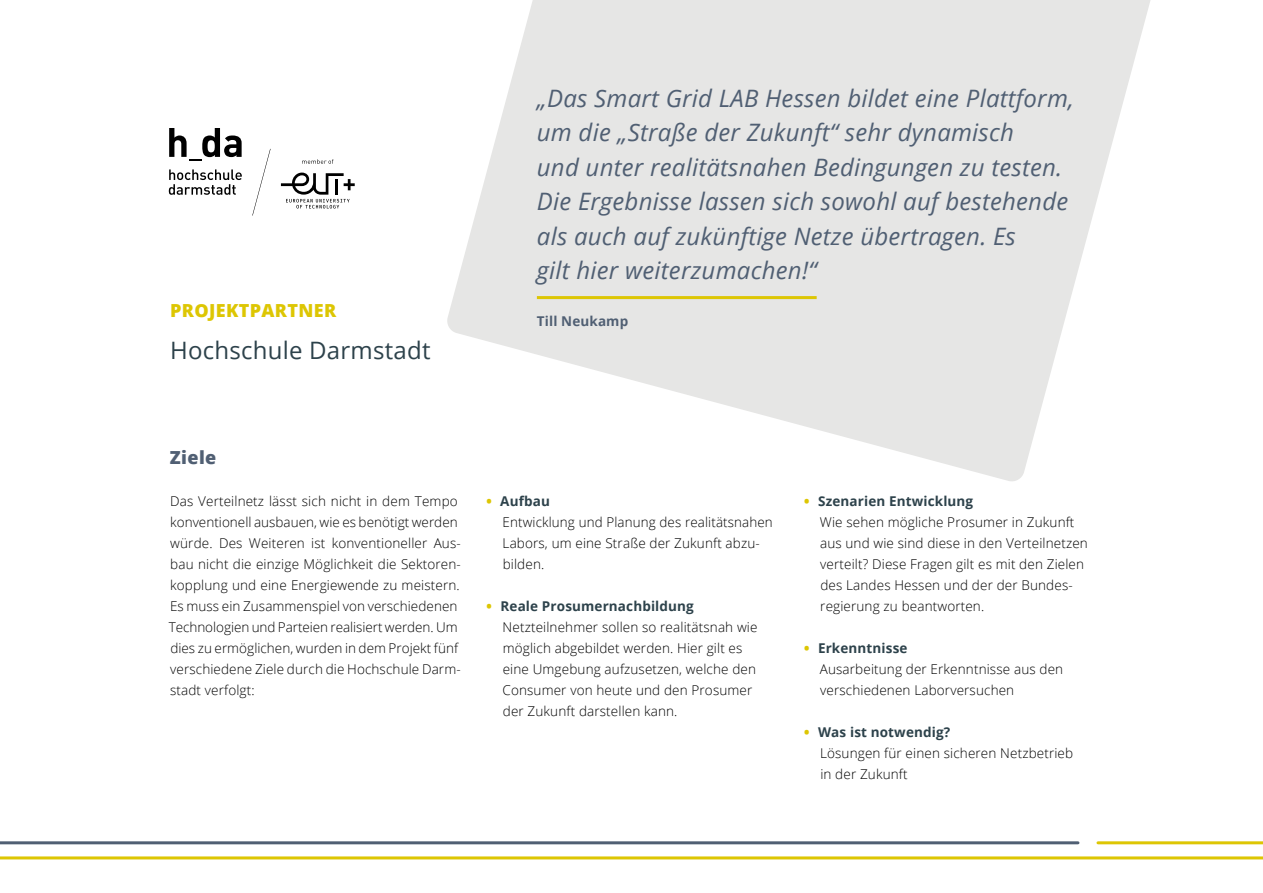
<style>
.page{position:relative;width:1263px;height:893px;background:#fff}
.page>*{position:absolute;margin:0;border:0;box-sizing:border-box;transform-origin:0 0}
.t1{font:italic 24px/34.5px "Open Sans";letter-spacing:.01em;color:#505f73}
.t2{font:24px "Open Sans";letter-spacing:.01em;color:#2d424b}
.t3{font:800 18px "Open Sans";letter-spacing:.02em;color:#ddc603}
.t4{font:800 18px "Open Sans";color:#505f73}
.t5{font:300 13.5px/21px "Open Sans";letter-spacing:.01em;color:#000}
.t6{font:700 13.5px "Open Sans";letter-spacing:.01em;color:#505f73}
.s1{font-weight:800;color:#ddc603}
.s2{font-weight:700;color:#2d424b}
</style>
<div class="page">
<hr style="left:0;top:856px;width:1263px;height:3px;background:#ddc603">
<hr style="left:1098px;top:841px;width:165px;height:3px;background:#ddc603">
<hr style="left:0;top:841px;width:1078px;height:3px;background:#505f73">
<svg style="left:447px;top:0;width:704px;height:481px;fill:#e6e6e5"></svg>
<svg style="left:169px;top:128px;width:73px;height:33px"></svg>
<svg style="left:169px;top:169px;width:73px;height:26px"></svg>
<svg style="left:252px;top:149px;width:19px;height:67px"></svg>
<svg style="left:302px;top:159px;width:31px;height:5px"></svg>
<svg style="left:281px;top:173px;width:74px;height:35px"></svg>
<hr style="left:537px;top:296px;width:280px;height:3px;background:#ddc603">
<h2 class="t3" style="left:170px;top:296px;width:168px">PROJ EKTPARTNER</h2>
<h1 class="t2" style="left:170px;top:333px;width:262px">Hochschule Darmstadt</h1>
<p class="t1" style="left:537px;top:80px;width:539px">„Das Smart Grid LAB Hessen bildet eine Plattform, um die „Straße der Zukunft“ sehr dynamisch<br>und unter realitätsnahen Bedingungen zu testen.<br>Die Ergebnisse lassen sich sowohl auf bestehende als auch auf zukünftige Netze übertragen. Es<br>gilt hier weiterzumachen!“</p>
<p class="t6" style="left:537px;top:311px;width:93px">Till Neukamp</p>
<h2 class="t4" style="left:170px;top:443px;width:48px">Ziele</h2>
<p class="t5" style="left:169px;top:490px;width:294px">Das Verteilnetz lässt sich nicht in dem Tempo konventionell ausbauen, wie es benötigt werden würde. Des Weiteren ist konventioneller Aus&shy;bau nicht die einzige Möglichkeit die Sektoren&shy;kopplung und eine Energiewende zu meistern.<br>Es muss ein Zusammenspiel von verschiedenen Technologien und Parteien realisiert werden. Um dies zu ermöglichen, wurden in dem Projekt fünf verschiedene Ziele durch die Hochschule Darm&shy;stadt verfolgt:</p>
<p class="t5" style="left:503px;top:490px;width:272px;text-indent:-16px"><span class="s1">•</span> <span class="s2">Aufbau<br></span>Entwicklung und Planung des realitätsnahen<br>Labors, um eine Straße der Zukunft abzu&shy;bilden.</p>
<p class="t5" style="left:502px;top:595px;width:256px;text-indent:-16px"><span class="s1">•</span> <span class="s2">Reale Prosumernachbildung </span>Netzteilnehmer sollen so realitätsnah wie möglich abgebildet werden. Hier gilt es eine Umgebung aufzusetzen, welche den Consumer von heute und den Prosumer der Zukunft darstellen kann.</p>
<p class="t5" style="left:820px;top:490px;width:269px;text-indent:-16px"><span class="s1">•</span> <span class="s2">Szenarien Entwicklung<br></span>Wie sehen mögliche Prosumer in Zukunft aus und wie sind diese in den Verteilnetzen verteilt? Diese Fragen gilt es mit den Zielen des Landes Hessen und der der Bundes&shy;regierung zu beantworten.</p>
<p class="t5" style="left:820px;top:637px;width:245px;text-indent:-16px"><span class="s1">•</span> <span class="s2">Erkenntnisse<br></span>Ausarbeitung der Erkenntnisse aus den verschiedenen Laborversuchen</p>
<p class="t5" style="left:820px;top:721px;width:255px;text-indent:-16px"><span class="s1">•</span> <span class="s2">Was ist notwendig?<br></span>Lösungen für einen sicheren Netzbetrieb in der Zukunft</p>
</div>
